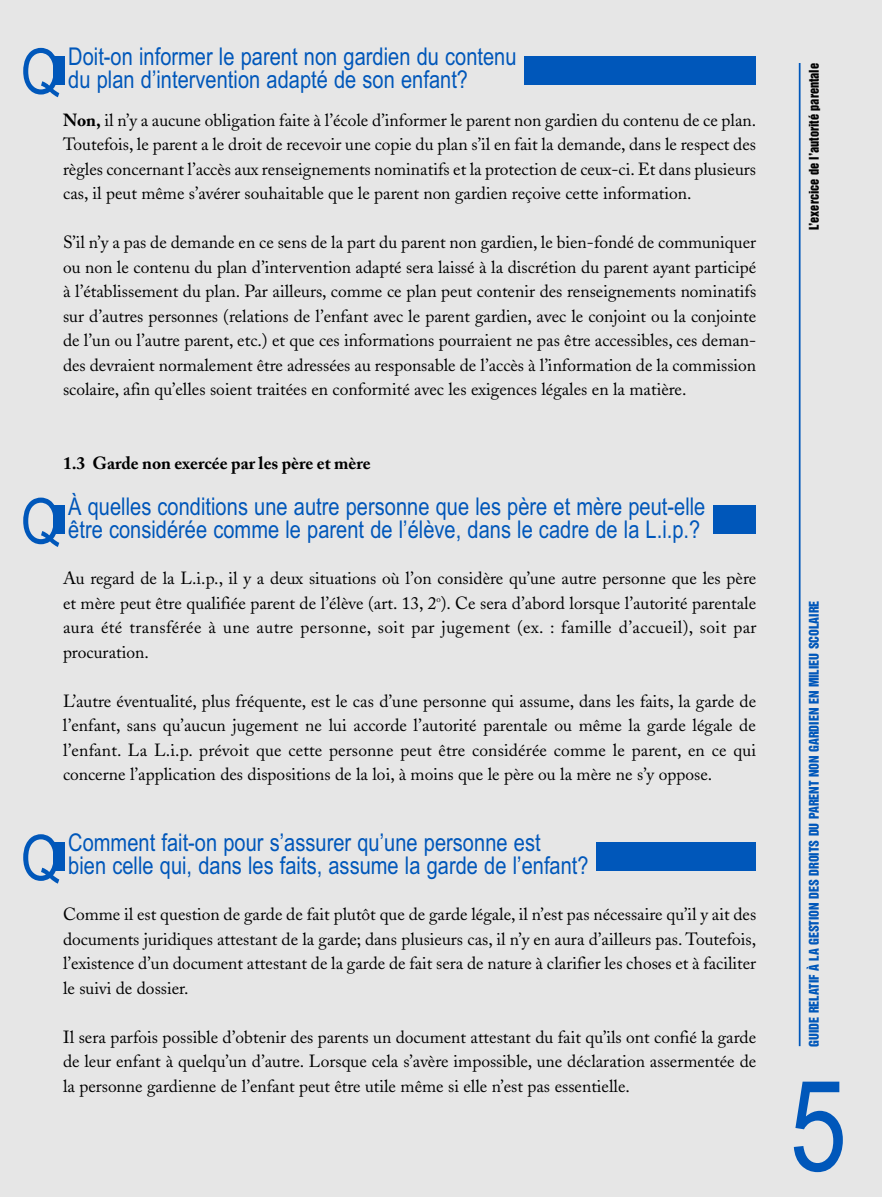
<style>
.page{position:relative;width:882px;height:1197px;background:#e6e6e6}
.page>*{position:absolute;margin:0;border:0;box-sizing:border-box;transform-origin:0 0}
.t1{font:126px "Arial Narrow";color:#0057ba}
.t2{font:63px "Arial Narrow";color:#0057ba}
.t3{font:24.5px/22.8px "Arial Narrow";color:#0057ba}
.t4{font:17.5px/24.5px "Adobe Caslon";color:#000;text-align:justify}
.t5{font:700 17.5px "Adobe Caslon";color:#000}
.t6{font:12.25px "Helvetica Inserat";color:#0057ba}
.t7{font:12.25px "Helvetica Inserat";color:#000}
.s1{font-weight:700}
</style>
<div class="page">
<hr style="left:799px;top:63px;width:2px;height:983px;background:#0057ba">
<div style="left:54px;top:56px;width:11px;height:28px;background:#0057ba"></div>
<div style="left:525px;top:56px;width:231px;height:28px;background:#0057ba"></div>
<div style="left:54px;top:506px;width:11px;height:28px;background:#0057ba"></div>
<div style="left:713px;top:506px;width:43px;height:28px;background:#0057ba"></div>
<div style="left:54px;top:842px;width:11px;height:29px;background:#0057ba"></div>
<div style="left:596px;top:842px;width:160px;height:29px;background:#0057ba"></div>
<h2 class="t2" style="left:21px;top:35px;width:42px">Q</h2>
<h3 class="t3" style="left:68px;top:45px;width:450px">Doit-on informer le parent non gardien du contenu du plan d’intervention adapté de son enfant?</h3>
<p class="t4" style="left:63px;top:110px;width:695px"><span class="s1">Non,</span> il n’y a aucune obligation faite à l’école d’informer le parent non gardien du contenu de ce plan.<br>Toutefois, le parent a le droit de recevoir une copie du plan s’il en fait la demande, dans le respect des règles concernant l’accès aux renseignements nominatifs et la protection de ceux-ci. Et dans plusieurs cas, il peut même s’avérer souhaitable que le parent non gardien reçoive cette information.</p>
<p class="t4" style="left:63px;top:232px;width:695px">S’il n’y a pas de demande en ce sens de la part du parent non gardien, le bien-fondé de communiquer ou non le contenu du plan d’intervention adapté sera laissé à la discrétion du parent ayant participé à l’établissement du plan. Par ailleurs, comme ce plan peut contenir des renseignements nominatifs sur d’autres personnes (relations de l’enfant avec le parent gardien, avec le conjoint ou la conjointe de l’un ou l’autre parent, etc.) et que ces informations pourraient ne pas être accessibles, ces deman&shy;des devraient normalement être adressées au responsable de l’accès à l’information de la commission scolaire, afin qu’elles soient traitées en conformité avec les exigences légales en la matière.</p>
<p class="t5" style="left:63px;top:456px;width:309px">1.3 Garde non exercée par les père et mère</p>
<h2 class="t2" style="left:21px;top:485px;width:42px">Q</h2>
<h3 class="t3" style="left:68px;top:495px;width:639px">À quelles conditions une autre personne que les père et mère peut-elle être considérée comme le parent de l’élève, dans le cadre de la L.i.p.?</h3>
<p class="t4" style="left:63px;top:568px;width:695px">Au regard de la L.i.p., il y a deux situations où l’on considère qu’une autre personne que les père et mère peut être qualifiée parent de l’élève (art. 13, 2<sup>o</sup>). Ce sera d’abord lorsque l’autorité parentale aura été transférée à une autre personne, soit par jugement (ex. : famille d’accueil), soit par procuration.</p>
<p class="t4" style="left:63px;top:691px;width:695px">L’autre éventualité, plus fréquente, est le cas d’une personne qui assume, dans les faits, la garde de l’enfant, sans qu’aucun jugement ne lui accorde l’autorité parentale ou même la garde légale de l’enfant. La L.i.p. prévoit que cette personne peut être considérée comme le parent, en ce qui concerne l’application des dispositions de la loi, à moins que le père ou la mère ne s’y oppose.</p>
<h2 class="t2" style="left:21px;top:822px;width:42px">Q</h2>
<h3 class="t3" style="left:68px;top:832px;width:522px">Comment fait-on pour s’assurer qu’une personne est<br>bien celle qui, dans les faits, assume la garde de l’enfant?</h3>
<p class="t4" style="left:63px;top:904px;width:695px">Comme il est question de garde de fait plutôt que de garde légale, il n’est pas nécessaire qu’il y ait des documents juridiques attestant de la garde; dans plusieurs cas, il n’y en aura d’ailleurs pas. Toutefois, l’existence d’un document attestant de la garde de fait sera de nature à clarifier les choses et à faciliter le suivi de dossier.</p>
<p class="t4" style="left:63px;top:1027px;width:695px">Il sera parfois possible d’obtenir des parents un document attestant du fait qu’ils ont confié la garde de leur enfant à quelqu’un d’autre. Lorsque cela s’avère impossible, une déclaration assermentée de la personne gardienne de l’enfant peut être utile même si elle n’est pas essentielle.</p>
<p class="t7" style="left:809px;top:230px;width:169px;rotate:-90deg">L’exercice de l’autorité parentale</p>
<p class="t6" style="left:809px;top:1047px;width:448px;rotate:-90deg">GUIDE RELATIF À LA GESTION DES DROITS DU PARENT NON GARDIEN EN MILIEU SCOLAIRE</p>
<h1 class="t1" style="left:790px;top:1053px;width:59px">5</h1>
</div>
